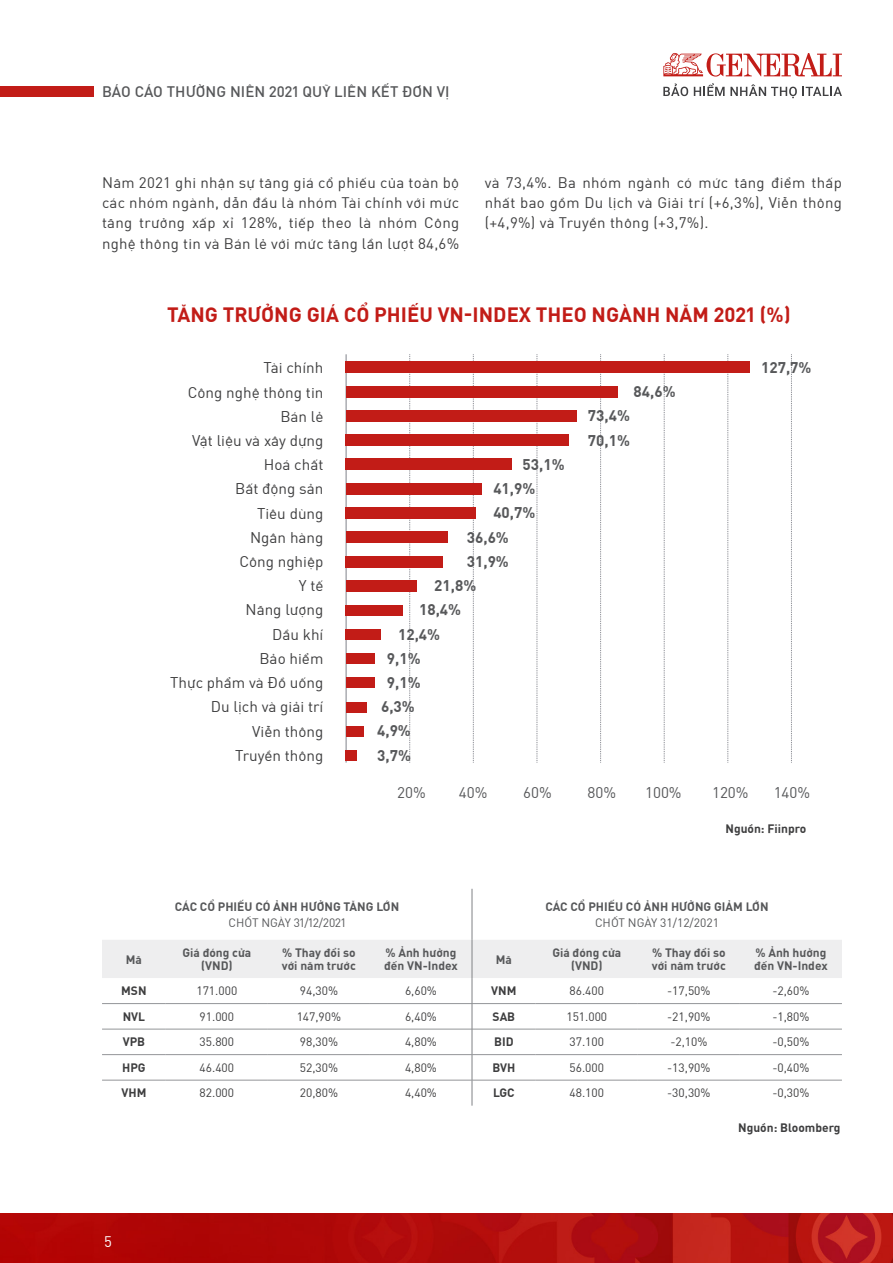
<style>
.page{position:relative;width:893px;height:1263px;background:#fff}
.page>*{position:absolute;margin:0;border:0;box-sizing:border-box;transform-origin:0 0}
.t1{font:700 20.25px "Generali Display";color:#c21c17}
.t2{font:15.3px "Generali Display";color:#3e3e3f}
.t3{font:700 15.3px "Generali Display";color:#57585a}
.t4{font:15.3px "Generali Display";color:#57585a}
.t5{font:15px/20.2px "Generali Display";letter-spacing:.02em;color:#3e3e3f;text-align:justify}
.t6{font:500 15px "Generali Display";letter-spacing:.005em;color:#57585a}
.t7{font:15px "Generali Display";color:#fff}
.t8{font:12px "Generali Display";color:#3e3e3f}
.t9{font:700 12px/13.5px "Generali Display";color:#57585a}
.t10{font:700 12px "Generali Display";color:#3e3e3f}
.t11{font:12px "Generali Display";color:#57585a}
</style>
<div class="page">
<img style="left:0;top:1213px;width:893px;height:50px">
<div style="left:0;top:86px;width:94px;height:11px;background:#c21c17"></div>
<svg style="left:663px;top:53px;width:179px;height:24px"></svg>
<svg style="left:663px;top:83px;width:25px;height:13px"></svg>
<svg style="left:694px;top:83px;width:148px;height:15px"></svg>
<hr style="left:346px;top:354px;width:1px;height:409px;background:#80828a">
<svg style="left:409px;top:354px;width:1px;height:409px"></svg>
<svg style="left:473px;top:354px;width:1px;height:409px"></svg>
<svg style="left:537px;top:354px;width:1px;height:409px"></svg>
<svg style="left:600px;top:354px;width:1px;height:409px"></svg>
<svg style="left:664px;top:354px;width:1px;height:409px"></svg>
<svg style="left:728px;top:354px;width:1px;height:409px"></svg>
<svg style="left:791px;top:354px;width:1px;height:409px"></svg>
<hr style="left:472px;top:889px;width:1px;height:51px;background:#808285">
<svg style="left:102px;top:940px;width:740px;height:166px"></svg>
<hr style="left:102px;top:1054px;width:64px;height:1px;background:#939598">
<hr style="left:166px;top:1054px;width:102px;height:1px;background:#939598">
<hr style="left:268px;top:1054px;width:102px;height:1px;background:#939598">
<hr style="left:370px;top:1054px;width:102px;height:1px;background:#939598">
<hr style="left:472px;top:1054px;width:64px;height:1px;background:#939598">
<hr style="left:536px;top:1054px;width:102px;height:1px;background:#939598">
<hr style="left:638px;top:1054px;width:102px;height:1px;background:#939598">
<hr style="left:740px;top:1054px;width:102px;height:1px;background:#939598">
<hr style="left:102px;top:1080px;width:64px;height:1px;background:#939598">
<hr style="left:166px;top:1080px;width:102px;height:1px;background:#939598">
<hr style="left:268px;top:1080px;width:102px;height:1px;background:#939598">
<hr style="left:370px;top:1080px;width:102px;height:1px;background:#939598">
<hr style="left:472px;top:1080px;width:64px;height:1px;background:#939598">
<hr style="left:536px;top:1080px;width:102px;height:1px;background:#939598">
<hr style="left:638px;top:1080px;width:102px;height:1px;background:#939598">
<hr style="left:740px;top:1080px;width:102px;height:1px;background:#939598">
<div style="left:346px;top:362px;width:404px;height:11px;background:#c21c17"></div>
<div style="left:346px;top:386px;width:271px;height:11px;background:#c21c17"></div>
<div style="left:346px;top:410px;width:231px;height:11px;background:#c21c17"></div>
<div style="left:346px;top:435px;width:223px;height:11px;background:#c21c17"></div>
<div style="left:346px;top:459px;width:166px;height:11px;background:#c21c17"></div>
<div style="left:346px;top:483px;width:136px;height:11px;background:#c21c17"></div>
<div style="left:346px;top:507px;width:130px;height:12px;background:#c21c17"></div>
<div style="left:346px;top:532px;width:101px;height:11px;background:#c21c17"></div>
<div style="left:346px;top:556px;width:97px;height:11px;background:#c21c17"></div>
<div style="left:346px;top:580px;width:70px;height:11px;background:#c21c17"></div>
<div style="left:346px;top:605px;width:57px;height:10px;background:#c21c17"></div>
<div style="left:346px;top:629px;width:35px;height:11px;background:#c21c17"></div>
<div style="left:346px;top:653px;width:28px;height:11px;background:#c21c17"></div>
<div style="left:346px;top:678px;width:28px;height:10px;background:#c21c17"></div>
<div style="left:346px;top:702px;width:21px;height:10px;background:#c21c17"></div>
<div style="left:346px;top:726px;width:17px;height:10px;background:#c21c17"></div>
<div style="left:346px;top:750px;width:11px;height:11px;background:#c21c17"></div>
<p class="t6" style="left:102px;top:79px;width:349px">BÁO CÁO THƯỜNG NIÊN 2021 QUỸ LIÊN KẾT ĐƠN VỊ</p>
<p class="t5" style="left:102px;top:171px;width:359px">Năm 2021 ghi nhận sự tăng giá cổ phiếu của toàn bộ các nhóm ngành, dẫn đầu là nhóm Tài chính với mức tăng trưởng xấp xỉ 128%, tiếp theo là nhóm Công nghệ thông tin và Bán lẻ với mức tăng lần lượt 84,6%</p>
<p class="t5" style="left:485px;top:171px;width:359px">và 73,4%. Ba nhóm ngành có mức tăng điểm thấp nhất bao gồm Du lịch và Giải trí (+6,3%), Viễn thông (+4,9%) và Truyền thông (+3,7%).</p>
<p class="t1" style="left:167px;top:299px;width:625px">TĂNG TRƯỞNG GIÁ CỔ PHIẾU VN-INDEX THEO NGÀNH NĂM 2021 (%)</p>
<p class="t2" style="left:263px;top:356px;width:61px">Tài chính</p>
<p class="t2" style="left:188px;top:380px;width:137px">Công nghệ thông tin</p>
<p class="t2" style="left:280px;top:404px;width:45px">Bán lẻ</p>
<p class="t2" style="left:192px;top:429px;width:133px">Vật liệu và xây dựng</p>
<p class="t2" style="left:264px;top:453px;width:61px">Hoá chất</p>
<p class="t2" style="left:235px;top:477px;width:90px">Bất động sản</p>
<p class="t2" style="left:257px;top:501px;width:68px">Tiêu dùng</p>
<p class="t2" style="left:250px;top:526px;width:75px">Ngân hàng</p>
<p class="t2" style="left:239px;top:550px;width:86px">Công nghiệp</p>
<p class="t2" style="left:299px;top:574px;width:26px">Y tế</p>
<p class="t2" style="left:246px;top:598px;width:79px">Năng lượng</p>
<p class="t2" style="left:272px;top:622px;width:53px">Dầu khí</p>
<p class="t2" style="left:259px;top:647px;width:65px">Bảo hiểm</p>
<p class="t2" style="left:170px;top:671px;width:155px">Thực phẩm và Đồ uống</p>
<p class="t2" style="left:211px;top:695px;width:114px">Du lịch và giải trí</p>
<p class="t2" style="left:252px;top:719px;width:73px">Viễn thông</p>
<p class="t2" style="left:235px;top:744px;width:90px">Truyền thông</p>
<p class="t3" style="left:761px;top:355px;width:52px">127,7%</p>
<p class="t3" style="left:634px;top:380px;width:44px">84,6%</p>
<p class="t3" style="left:588px;top:404px;width:44px">73,4%</p>
<p class="t3" style="left:588px;top:428px;width:44px">70,1%</p>
<p class="t3" style="left:523px;top:452px;width:44px">53,1%</p>
<p class="t3" style="left:493px;top:477px;width:44px">41,9%</p>
<p class="t3" style="left:493px;top:501px;width:44px">40,7%</p>
<p class="t3" style="left:467px;top:525px;width:44px">36,6%</p>
<p class="t3" style="left:467px;top:549px;width:44px">31,9%</p>
<p class="t3" style="left:434px;top:574px;width:44px">21,8%</p>
<p class="t3" style="left:419px;top:598px;width:44px">18,4%</p>
<p class="t3" style="left:398px;top:622px;width:44px">12,4%</p>
<p class="t3" style="left:387px;top:646px;width:35px">9,1%</p>
<p class="t3" style="left:387px;top:670px;width:35px">9,1%</p>
<p class="t3" style="left:381px;top:695px;width:35px">6,3%</p>
<p class="t3" style="left:377px;top:719px;width:35px">4,9%</p>
<p class="t3" style="left:377px;top:743px;width:35px">3,7%</p>
<p class="t4" style="left:397px;top:781px;width:30px">20%</p>
<p class="t4" style="left:459px;top:781px;width:30px">40%</p>
<p class="t4" style="left:523px;top:781px;width:30px">60%</p>
<p class="t4" style="left:587px;top:781px;width:30px">80%</p>
<p class="t4" style="left:645px;top:781px;width:38px">100%</p>
<p class="t4" style="left:712px;top:781px;width:38px">120%</p>
<p class="t4" style="left:774px;top:781px;width:38px">140%</p>
<p class="t9" style="left:175px;top:899px;width:226px">CÁC CỔ PHIẾU CÓ ẢNH HƯỞNG TĂNG LỚN</p>
<p class="t11" style="left:228px;top:914px;width:119px">CHỐT NGÀY 31/12/2021</p>
<p class="t10" style="left:725px;top:819px;width:82px">Nguồn: Fiinpro</p>
<p class="t9" style="left:545px;top:899px;width:225px">CÁC CỔ PHIẾU CÓ ẢNH HƯỞNG GIẢM LỚN</p>
<p class="t11" style="left:595px;top:914px;width:125px">CHỐT NGÀY 31/12/2021</p>
<p class="t9" style="left:126px;top:952px;width:18px">Mã</p>
<p class="t9" style="left:182px;top:945px;width:70px;text-align:center">Giá đóng cửa (VND)</p>
<p class="t9" style="left:282px;top:945px;width:75px">% Thay đổi so với năm trước</p>
<p class="t9" style="left:384px;top:945px;width:75px">% Ảnh hưởng đến VN-Index</p>
<p class="t9" style="left:496px;top:952px;width:18px">Mã</p>
<p class="t9" style="left:552px;top:945px;width:70px;text-align:center">Giá đóng cửa (VND)</p>
<p class="t9" style="left:652px;top:945px;width:75px">% Thay đổi so với năm trước</p>
<p class="t9" style="left:754px;top:945px;width:75px">% Ảnh hưởng đến VN-Index</p>
<p class="t10" style="left:121px;top:982px;width:27px">MSN</p>
<p class="t8" style="left:196px;top:982px;width:42px">171.000</p>
<p class="t8" style="left:300px;top:982px;width:40px">94,30%</p>
<p class="t8" style="left:405px;top:982px;width:33px">6,60%</p>
<p class="t10" style="left:491px;top:982px;width:27px">VNM</p>
<p class="t8" style="left:569px;top:982px;width:36px">86.400</p>
<p class="t8" style="left:667px;top:982px;width:45px">-17,50%</p>
<p class="t8" style="left:772px;top:982px;width:39px">-2,60%</p>
<p class="t10" style="left:123px;top:1007px;width:24px">NVL</p>
<p class="t8" style="left:200px;top:1007px;width:36px">91.000</p>
<p class="t8" style="left:297px;top:1007px;width:46px">147,90%</p>
<p class="t8" style="left:405px;top:1007px;width:33px">6,40%</p>
<p class="t10" style="left:493px;top:1007px;width:24px">SAB</p>
<p class="t8" style="left:566px;top:1007px;width:42px">151.000</p>
<p class="t8" style="left:667px;top:1007px;width:45px">-21,90%</p>
<p class="t8" style="left:772px;top:1007px;width:39px">-1,80%</p>
<p class="t10" style="left:123px;top:1033px;width:24px">VPB</p>
<p class="t8" style="left:200px;top:1033px;width:36px">35.800</p>
<p class="t8" style="left:300px;top:1033px;width:40px">98,30%</p>
<p class="t8" style="left:405px;top:1033px;width:33px">4,80%</p>
<p class="t10" style="left:494px;top:1033px;width:21px">BID</p>
<p class="t8" style="left:569px;top:1033px;width:36px">37.100</p>
<p class="t8" style="left:670px;top:1033px;width:39px">-2,10%</p>
<p class="t8" style="left:772px;top:1033px;width:39px">-0,50%</p>
<p class="t10" style="left:122px;top:1058px;width:25px">HPG</p>
<p class="t8" style="left:200px;top:1058px;width:36px">46.400</p>
<p class="t8" style="left:300px;top:1058px;width:40px">52,30%</p>
<p class="t8" style="left:405px;top:1058px;width:33px">4,80%</p>
<p class="t10" style="left:492px;top:1058px;width:25px">BVH</p>
<p class="t8" style="left:569px;top:1058px;width:36px">56.000</p>
<p class="t8" style="left:667px;top:1058px;width:45px">-13,90%</p>
<p class="t8" style="left:772px;top:1058px;width:39px">-0,40%</p>
<p class="t10" style="left:121px;top:1084px;width:26px">VHM</p>
<p class="t8" style="left:200px;top:1084px;width:36px">82.000</p>
<p class="t8" style="left:300px;top:1084px;width:40px">20,80%</p>
<p class="t8" style="left:405px;top:1084px;width:33px">4,40%</p>
<p class="t10" style="left:493px;top:1084px;width:23px">LGC</p>
<p class="t8" style="left:569px;top:1084px;width:36px">48.100</p>
<p class="t8" style="left:667px;top:1084px;width:45px">-30,30%</p>
<p class="t8" style="left:772px;top:1084px;width:39px">-0,30%</p>
<p class="t7" style="left:104px;top:1230px;width:9px">5</p>
<p class="t10" style="left:738px;top:1118px;width:104px">Nguồn: Bloomberg</p>
</div>
